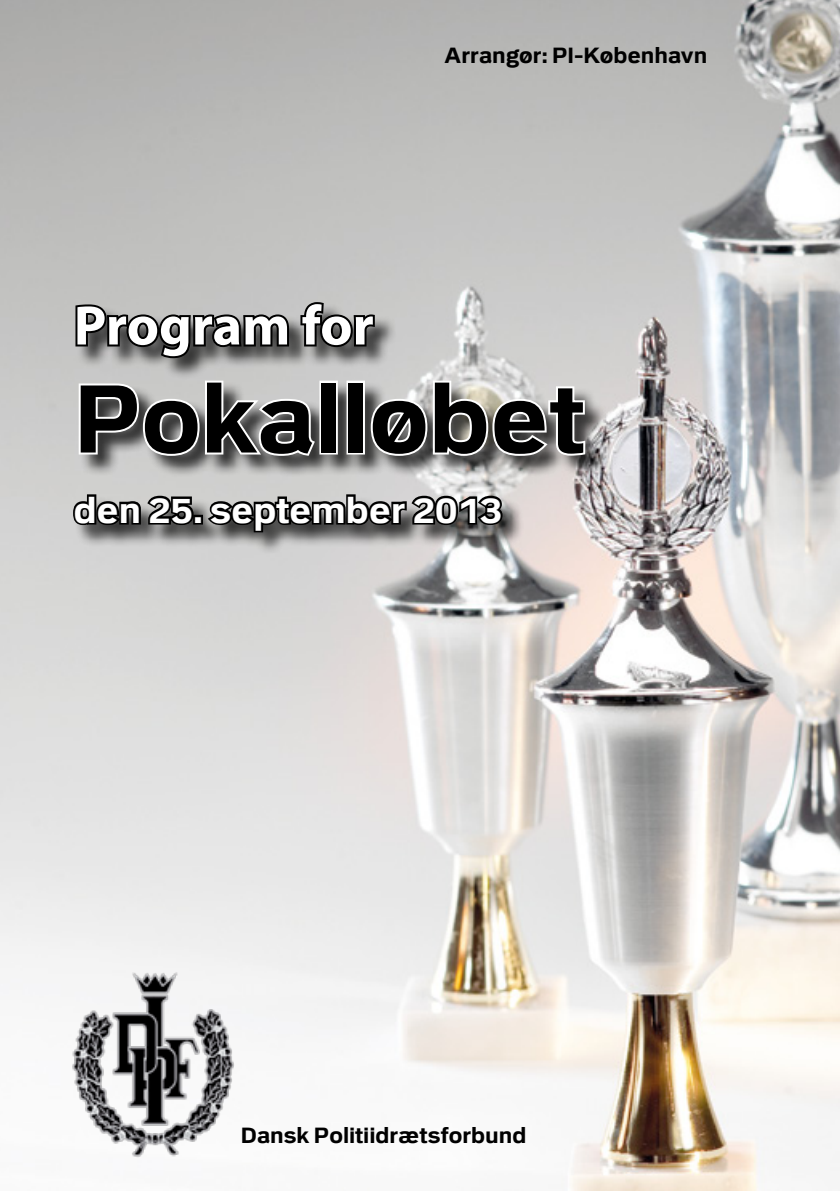
<style>
.page{position:relative;width:840px;height:1191px;background:#fff}
.page>*{position:absolute;margin:0;border:0;box-sizing:border-box;transform-origin:0 0}
.t1{font:700 96px "Politi";color:#000}
.t2{font:700 56px "Myriad Pro";letter-spacing:-.005em;color:#fff}
.t3{font:700 36px "Politi";color:#fff}
.t4{font:700 22px "Politi";color:#000}
</style>
<div class="page">
<img style="left:0;top:0;width:839px;height:1191px">
<div style="left:74px;top:303px;width:533px;height:251px;background:#000;opacity:.75"></div>
<svg style="left:73px;top:302px;width:218px;height:58px;background:#5e5e5e"></svg>
<svg style="left:298px;top:300px;width:78px;height:49px;background:#5e5e5d"></svg>
<svg style="left:77px;top:378px;width:240px;height:80px"></svg>
<div style="left:319px;top:380px;width:18px;height:74px;border:4px solid #fff"></div>
<div style="left:346px;top:380px;width:19px;height:74px;border:4px solid #fff"></div>
<svg style="left:368px;top:378px;width:220px;height:80px"></svg>
<svg style="left:71px;top:492px;width:124px;height:53px;background:#666"></svg>
<div style="left:193px;top:515px;width:10px;height:9px;border:4px solid #000"></div>
<svg style="left:205px;top:465px;width:299px;height:80px;background:#858584"></svg>
<img style="left:68px;top:969px;width:174px;height:191px">
<p class="t4" style="left:444px;top:43px;width:264px">Arrangør: PI-København</p>
<h2 class="t2" style="left:74px;top:294px;width:301px">Program for</h2>
<h1 class="t1" style="left:74px;top:367px;width:511px">Pokalløbet</h1>
<h3 class="t3" style="left:74px;top:490px;width:429px">den 25. september 2013</h3>
<p class="t4" style="left:241px;top:1123px;width:287px">Dansk Politiidrætsforbund</p>
</div>
